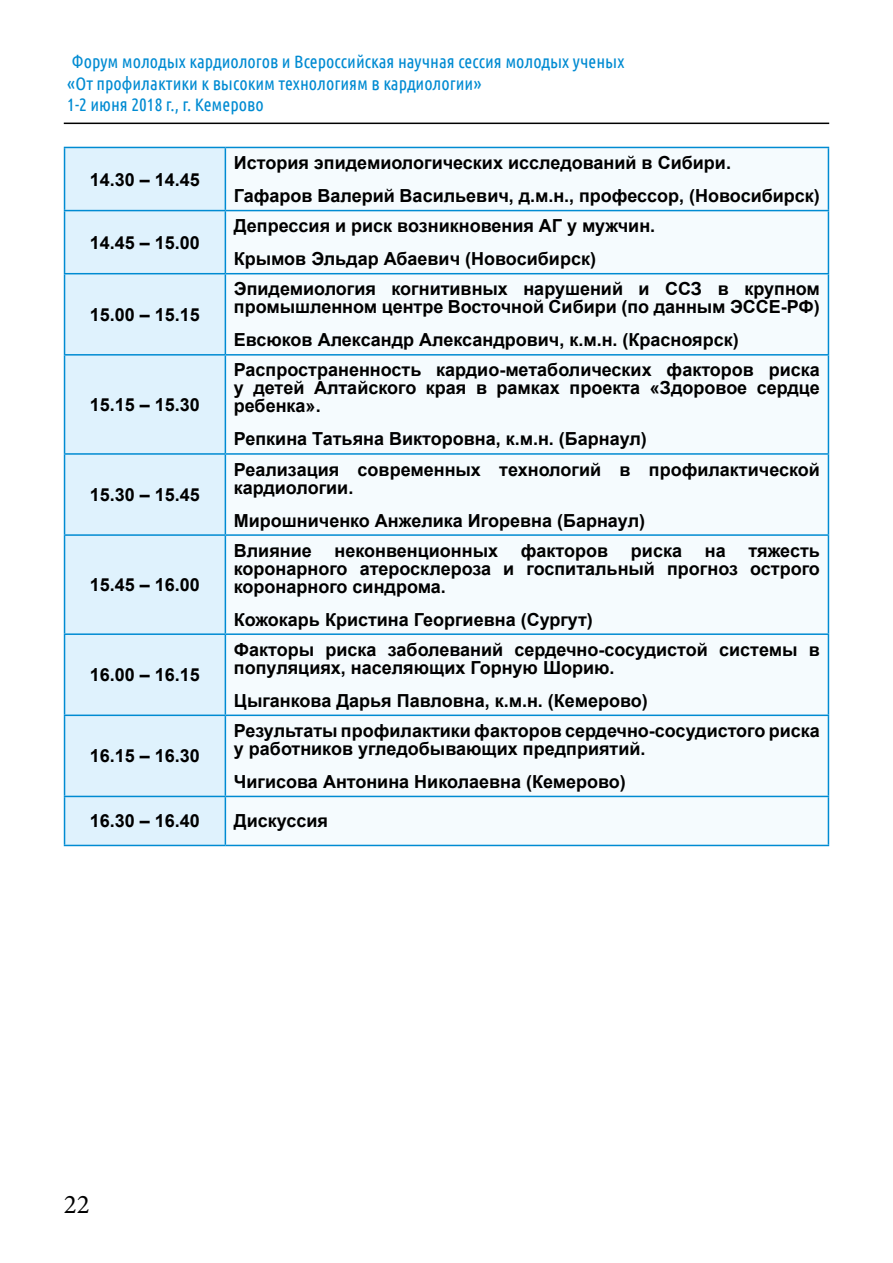
<style>
.page{position:relative;width:893px;height:1263px;background:#fff}
.page>*{position:absolute;margin:0;border:0;box-sizing:border-box;transform-origin:0 0}
.t1{font:27px "Minion Pro";color:#000}
.t2{font:700 18px/18px "Arial";color:#000}
.t3{font:18px/21.6px "Ubuntu Condensed";color:#008bd2}
</style>
<div class="page">
<hr style="left:64px;top:123px;width:765px;height:1px;background:#000">
<div style="left:65px;top:148px;width:160px;height:697px;background:#dff2fd"></div>
<div style="left:226px;top:148px;width:602px;height:697px;background:#f5fbfe"></div>
<hr style="left:64px;top:147px;width:161px;height:1px;background:#008bd2">
<hr style="left:64px;top:148px;width:1px;height:62px;background:#008bd2">
<hr style="left:225px;top:147px;width:604px;height:1px;background:#008bd2">
<hr style="left:225px;top:148px;width:1px;height:62px;background:#008bd2">
<hr style="left:828px;top:148px;width:1px;height:62px;background:#008bd2">
<hr style="left:64px;top:210px;width:161px;height:1px;background:#008bd2">
<hr style="left:64px;top:211px;width:1px;height:62px;background:#008bd2">
<hr style="left:225px;top:210px;width:604px;height:1px;background:#008bd2">
<hr style="left:225px;top:211px;width:1px;height:62px;background:#008bd2">
<hr style="left:828px;top:211px;width:1px;height:62px;background:#008bd2">
<hr style="left:64px;top:273px;width:161px;height:1px;background:#008bd2">
<hr style="left:64px;top:274px;width:1px;height:80px;background:#008bd2">
<hr style="left:225px;top:273px;width:604px;height:1px;background:#008bd2">
<hr style="left:225px;top:274px;width:1px;height:80px;background:#008bd2">
<hr style="left:828px;top:274px;width:1px;height:80px;background:#008bd2">
<hr style="left:64px;top:354px;width:161px;height:2px;background:#008bd2">
<hr style="left:64px;top:356px;width:1px;height:97px;background:#008bd2">
<hr style="left:225px;top:354px;width:604px;height:2px;background:#008bd2">
<hr style="left:225px;top:356px;width:1px;height:97px;background:#008bd2">
<hr style="left:828px;top:356px;width:1px;height:97px;background:#008bd2">
<hr style="left:64px;top:453px;width:161px;height:2px;background:#008bd2">
<hr style="left:64px;top:455px;width:1px;height:79px;background:#008bd2">
<hr style="left:225px;top:453px;width:604px;height:2px;background:#008bd2">
<hr style="left:225px;top:455px;width:1px;height:79px;background:#008bd2">
<hr style="left:828px;top:455px;width:1px;height:79px;background:#008bd2">
<hr style="left:64px;top:534px;width:161px;height:2px;background:#008bd2">
<hr style="left:64px;top:536px;width:1px;height:97px;background:#008bd2">
<hr style="left:225px;top:534px;width:604px;height:2px;background:#008bd2">
<hr style="left:225px;top:536px;width:1px;height:97px;background:#008bd2">
<hr style="left:828px;top:536px;width:1px;height:97px;background:#008bd2">
<hr style="left:64px;top:633px;width:161px;height:2px;background:#008bd2">
<hr style="left:64px;top:635px;width:1px;height:79px;background:#008bd2">
<hr style="left:225px;top:633px;width:604px;height:2px;background:#008bd2">
<hr style="left:225px;top:635px;width:1px;height:79px;background:#008bd2">
<hr style="left:828px;top:635px;width:1px;height:79px;background:#008bd2">
<hr style="left:64px;top:714px;width:161px;height:2px;background:#008bd2">
<hr style="left:64px;top:716px;width:1px;height:80px;background:#008bd2">
<hr style="left:225px;top:714px;width:604px;height:2px;background:#008bd2">
<hr style="left:225px;top:716px;width:1px;height:80px;background:#008bd2">
<hr style="left:828px;top:716px;width:1px;height:80px;background:#008bd2">
<hr style="left:64px;top:796px;width:161px;height:1px;background:#008bd2">
<hr style="left:64px;top:797px;width:1px;height:48px;background:#008bd2">
<hr style="left:225px;top:796px;width:604px;height:1px;background:#008bd2">
<hr style="left:225px;top:797px;width:1px;height:48px;background:#008bd2">
<hr style="left:828px;top:797px;width:1px;height:48px;background:#008bd2">
<hr style="left:64px;top:845px;width:161px;height:1px;background:#008bd2">
<hr style="left:225px;top:845px;width:604px;height:1px;background:#008bd2">
<p class="t3" style="left:67px;top:50px;width:559px">Форум молодых кардиологов и Всероссийская научная сессия молодых ученых «От профилактики к высоким технологиям в кардиологии»<br>1-2 июня 2018 г., г. Кемерово</p>
<p class="t2" style="left:90px;top:171px;width:112px">14.30 – 14.45</p>
<p class="t2" style="left:90px;top:234px;width:112px">14.45 – 15.00</p>
<p class="t2" style="left:90px;top:306px;width:112px">15.00 – 15.15</p>
<p class="t2" style="left:90px;top:396px;width:112px">15.15 – 15.30</p>
<p class="t2" style="left:90px;top:486px;width:112px">15.30 – 15.45</p>
<p class="t2" style="left:90px;top:576px;width:112px">15.45 – 16.00</p>
<p class="t2" style="left:90px;top:666px;width:112px">16.00 – 16.15</p>
<p class="t2" style="left:90px;top:748px;width:112px">16.15 – 16.30</p>
<p class="t2" style="left:234px;top:147px;width:588px;line-height:33px">История эпидемиологических исследований в Сибири.<br>Гафаров Валерий Васильевич, д.м.н., профессор, (Новосибирск)</p>
<p class="t2" style="left:234px;top:210px;width:423px;line-height:33px">Депрессия и риск возникновения АГ у мужчин.<br>Крымов Эльдар Абаевич (Новосибирск)</p>
<p class="t2" style="left:234px;top:280px;width:588px">Эпидемиология когнитивных нарушений и ССЗ в крупном промышленном центре Восточной Сибири (по данным ЭССЕ-РФ)</p>
<p class="t2" style="left:234px;top:331px;width:506px">Евсюков Александр Александрович, к.м.н. (Красноярск)</p>
<p class="t2" style="left:234px;top:362px;width:588px;text-align:justify">Распространенность кардио-метаболических факторов риска у детей Алтайского края в рамках проекта «Здоровое сердце ребенка».</p>
<p class="t2" style="left:234px;top:431px;width:415px">Репкина Татьяна Викторовна, к.м.н. (Барнаул)</p>
<p class="t2" style="left:234px;top:461px;width:588px">Реализация современных технологий в профилактической кардиологии.</p>
<p class="t2" style="left:234px;top:512px;width:413px">Мирошниченко Анжелика Игоревна (Барнаул)</p>
<p class="t2" style="left:234px;top:542px;width:79px">Влияние</p>
<p class="t2" style="left:335px;top:542px;width:165px">неконвенционных</p>
<p class="t2" style="left:521px;top:542px;width:89px">факторов</p>
<p class="t2" style="left:631px;top:542px;width:53px">риска</p>
<p class="t2" style="left:705px;top:542px;width:22px">на</p>
<p class="t2" style="left:234px;top:542px;width:588px;text-align:justify;text-indent:515px">тяжесть коронарного атеросклероза и госпитальный прогноз острого коронарного синдрома.</p>
<p class="t2" style="left:234px;top:611px;width:361px">Кожокарь Кристина Георгиевна (Сургут)</p>
<p class="t2" style="left:234px;top:641px;width:588px">Факторы риска заболеваний сердечно-сосудистой системы в популяциях, населяющих Горную Шорию.</p>
<p class="t2" style="left:234px;top:692px;width:415px">Цыганкова Дарья Павловна, к.м.н. (Кемерово)</p>
<p class="t2" style="left:234px;top:722px;width:588px">Результаты профилактики факторов сердечно-сосудистого риска у работников угледобывающих предприятий.</p>
<p class="t2" style="left:234px;top:773px;width:394px">Чигисова Антонина Николаевна (Кемерово)</p>
<p class="t2" style="left:90px;top:813px;width:112px">16.30 – 16.40</p>
<p class="t2" style="left:234px;top:813px;width:96px">Дискуссия</p>
<h1 class="t1" style="left:64px;top:1186px;width:27px">22</h1>
</div>
